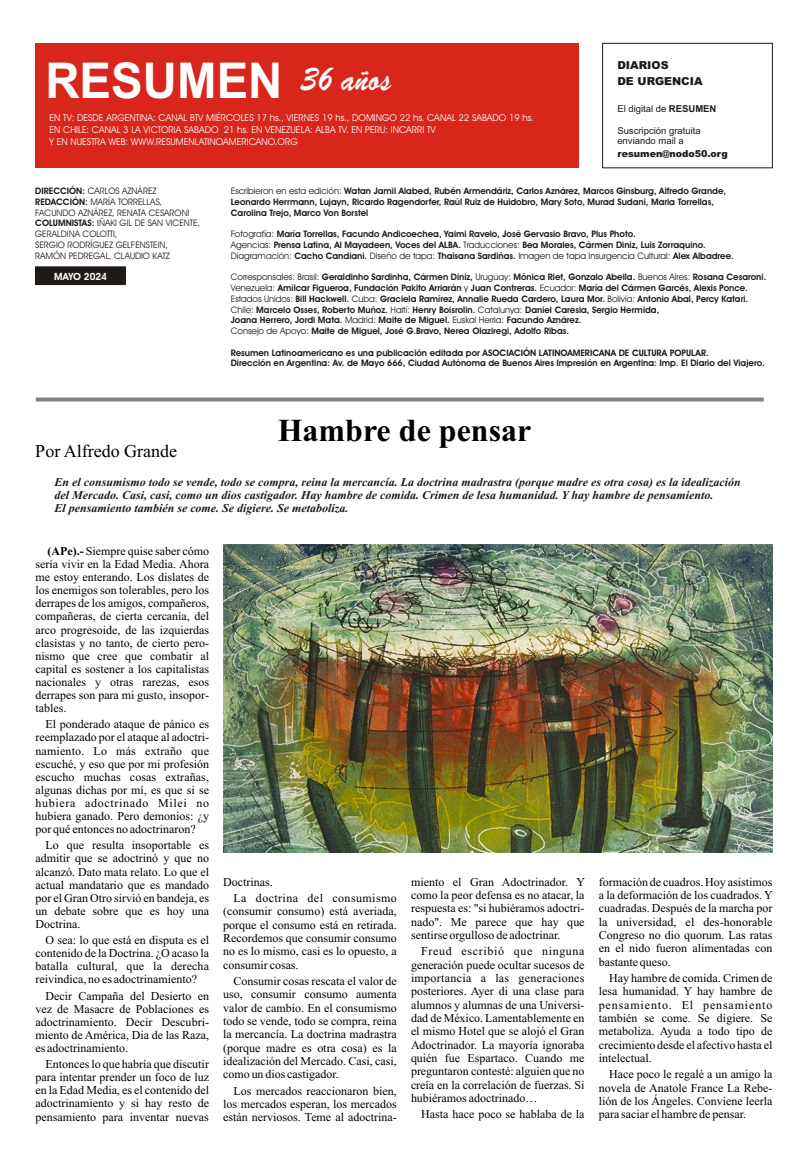
<style>
.page{position:relative;width:808px;height:1163px;background:#fff}
.page>*{position:absolute;margin:0;border:0;box-sizing:border-box;transform-origin:0 0}
.t1{font:700 49.4px "Arial";color:#fff;scale:.96 1}
.t2{font:700 32px "Times New Roman";color:#000}
.t3{font:18px "Times New Roman";color:#000}
.t4{font:12px/13.1px "Times New Roman";color:#000}
.t5{font:italic 700 12px/13.3px "Times New Roman";color:#1f1a17}
.t6{font:12px "Times New Roman";letter-spacing:.055em;color:#000}
.t7{font:900 11px/15.5px "Arial";color:#1f1a17}
.t8{font:700 10px "Avant Garde Bk BT";color:#fff}
.t9{font:9.5px/12px "Avant Garde Bk BT";color:#fff}
.t10{font:9.5px/10.6px "Arial";color:#1f1a17}
.t11{font:900 9.5px "Arial";color:#1f1a17}
.t12{font:700 9px/10.8px "Avant Garde Bk BT";color:#1f1a17}
.t13{font:9px/10.8px "Avant Garde Bk BT";color:#1f1a17}
.s1{font-weight:700}
.s2{font-weight:400}
</style>
<div class="page">
<div style="left:36px;top:43px;width:543px;height:125px;background:#d9261c"></div>
<div style="left:602px;top:43px;width:171px;height:125px;border:1px solid #1f1a17"></div>
<svg style="left:36px;top:398px;width:728px;height:4px;background:#909090"></svg>
<div style="left:35px;top:267px;width:91px;height:18px;background:#1f1a17"></div>
<img style="left:224px;top:544px;width:549px;height:309px">
<h1 class="t1" style="left:45px;top:62px;width:362px">RESUMEN <sup>36</sup> <sup>años</sup></h1>
<p class="t9" style="left:50px;top:112px;width:486px">EN TV: DESDE ARGENTINA: CANAL BTV MIÉRCOLES 17 hs., VIERNES 19 hs., DOMINGO 22 hs. CANAL 22 SABADO 19 hs.<br>EN CHILE: CANAL 3 LA VICTORIA SABADO 21 hs. EN VENEZUELA: ALBA TV. EN PERU: INCARRI TV<br>Y EN NUESTRA WEB: WWW.RESUMENLATINOAMERICANO.ORG</p>
<p class="t7" style="left:617px;top:59px;width:87px">DIARIOS<br>DE URGENCIA</p>
<p class="t10" style="left:617px;top:105px;width:101px">El digital de <span class="s1">RESUMEN</span></p>
<p class="t10" style="left:617px;top:126px;width:85px">Suscripción gratuita enviando mail a</p>
<p class="t11" style="left:617px;top:150px;width:112px">resumen@nodo50.org</p>
<p class="t13" style="left:35px;top:186px;width:166px"><span class="s1">DIRECCIÓN:</span> CARLOS AZNÁREZ<br><span class="s1">REDACCIÓN:</span> MARÍA TORRELLAS,<br>FACUNDO AZNÁREZ, RENATA CESARONI<br><span class="s1">COLUMNISTAS:</span> IÑAKI GIL DE SAN VICENTE,<br>GERALDINA COLOTTI,<br>SERGIO RODRÍGUEZ GELFENSTEIN,<br>RAMÓN PEDREGAL, CLAUDIO KATZ</p>
<p class="t8" style="left:54px;top:272px;width:54px">MAYO 2024</p>
<h3 class="t3" style="left:35px;top:444px;width:143px">Por Alfredo Grande</h3>
<p class="t12" style="left:231px;top:186px;width:497px"><span class="s2">Escribieron en esta edición:</span> Watan Jamil Alabed, Rubén Armendáriz, Carlos Aznárez, Marcos Ginsburg, Alfredo Grande,<br>Leonardo Herrmann, Lujayn, Ricardo Ragendorfer, Raúl Ruiz de Huidobro, Mary Soto, Murad Sudani, Maria Torrellas,<br>Carolina Trejo, Marco Von Borstel</p>
<p class="t12" style="left:231px;top:229px;width:505px"><span class="s2">Fotografía:</span> María Torrellas, Facundo Andicoechea, Yaimi Ravelo, José Gervasio Bravo, Plus Photo.<br><span class="s2">Agencias:</span> Prensa Latina, Al Mayadeen, Voces del ALBA. <span class="s2">Traducciones:</span> Bea Morales, Cármen Diniz, Luis Zorraquino.<br><span class="s2">Diagramación:</span> Cacho Candiani. <span class="s2">Diseño de tapa:</span> Thaisana Sardiñas. <span class="s2">Imagen de tapa Insurgencia Cultural:</span> Alex Albadree.</p>
<p class="t12" style="left:231px;top:273px;width:537px"><span class="s2">Corresponsales: Brasil:</span> Geraldinho Sardinha, Cármen Diniz, <span class="s2">Uruguay:</span> Mónica Riet, Gonzalo Abella. <span class="s2">Buenos Aires:</span> Rosana Cesaroni.<br><span class="s2">Venezuela:</span> Amílcar Figueroa, Fundación Pakito Arriarán <span class="s2">y</span> Juan Contreras. <span class="s2">Ecuador:</span> María del Cármen Garcés, Alexis Ponce.<br><span class="s2">Estados Unidos:</span> Bill Hackwell. <span class="s2">Cuba:</span> Graciela Ramírez, Annalie Rueda Cardero, Laura Mor. <span class="s2">Bolivia:</span> Antonio Abal, Percy Katari.<br><span class="s2">Chile:</span> Marcelo Osses, Roberto Muñoz. <span class="s2">Haití:</span> Henry Boisrolin. <span class="s2">Catalunya:</span> Daniel Caresia, Sergio Hermida,<br>Joana Herrero, Jordi Mata. <span class="s2">Madrid:</span> Maite de Miguel. <span class="s2">Euskal Herria:</span> Facundo Aznárez.<br><span class="s2">Consejo de Apoyo:</span> Maite de Miguel, José G.Bravo, Nerea Olaziregi, Adolfo Ribas.</p>
<p class="t12" style="left:231px;top:348px;width:536px">Resumen Latinoamericano es una publicación editada por ASOCIACIÓN LATINOAMERICANA DE CULTURA POPULAR.<br>Dirección en Argentina: Av. de Mayo 666, Ciudad Autónoma de Buenos Aires Impresión en Argentina: Imp. El Diario del Viajero.</p>
<h2 class="t2" style="left:278px;top:419px;width:255px">Hambre de pensar</h2>
<p class="t5" style="left:55px;top:476px;width:688px">En el consumismo todo se vende, todo se compra, reina la mercancía. La doctrina madrastra (porque madre es otra cosa) es la idealización del Mercado. Casi, casi, como un dios castigador. Hay hambre de comida. Crimen de lesa humanidad. Y hay hambre de pensamiento.<br>El pensamiento también se come. Se digiere. Se metaboliza.</p>
<p class="t4" style="left:35px;top:545px;width:175px;text-align:justify;text-indent:12px"><span class="s1">(APe).-</span> Siempre quise saber cómo sería vivir en la Edad Media. Ahora me estoy enterando. Los dislates de los enemigos son tolerables, pero los derrapes de los amigos, compañeros, compañeras, de cierta cercanía, del arco progresoide, de las izquierdas clasistas y no tanto, de cierto pero&shy;nismo que cree que combatir al capital es sostener a los capitalistas nacionales y otras rarezas, esos derrapes son para mi gusto, insopor&shy;tables.</p>
<p class="t4" style="left:35px;top:719px;width:175px;text-align:justify;text-indent:10px">El ponderado ataque de pánico es reemplazado por el ataque al adoctri&shy;namiento. Lo más extraño que escuché, y eso que por mi profesión escucho muchas cosas extrañas, algunas dichas por mí, es que si se hubiera adoctrinado Milei no hubiera ganado. Pero demonios: ¿y por qué entonces no adoctrinaron?</p>
<p class="t4" style="left:35px;top:840px;width:175px;text-align:justify;text-indent:10px">Lo que resulta insoportable es admitir que se adoctrinó y que no alcanzó. Dato mata relato. Lo que el</p>
<p class="t4" style="left:223px;top:876px;width:51px">Doctrinas.</p>
<p class="t4" style="left:411px;top:876px;width:363px">miento el Gran Adoctrinador. Y formación de cuadros. Hoy asistimos</p>
<p class="t4" style="left:35px;top:879px;width:175px">actual mandatario que es mandado por el Gran Otro sirvió en bandeja, es</p>
<p class="t4" style="left:233px;top:890px;width:541px">La doctrina del consumismo como la peor defensa es no atacar, la a la deformación de los cuadrados. Y</p>
<p class="t4" style="left:35px;top:906px;width:175px">un debate sobre que es hoy una</p>
<p class="t4" style="left:411px;top:903px;width:363px">respuesta es: "si hubiéramos adoctri- cuadradas. Después de la marcha por</p>
<p class="t4" style="left:223px;top:906px;width:175px">(consumir consumo) está averiada,</p>
<p class="t4" style="left:35px;top:919px;width:46px">Doctrina.</p>
<p class="t4" style="left:223px;top:916px;width:551px">porque el consumo está en retirada. nado". Me parece que hay que la universidad, el des-honorable<br>Recordemos que consumir consumo sentirse orgulloso de adoctrinar.</p>
<p class="t4" style="left:599px;top:930px;width:175px">Congreso no dio quorum. Las ratas</p>
<p class="t4" style="left:46px;top:935px;width:165px">O sea: lo que está en disputa es el</p>
<p class="t6" style="left:421px;top:947px;width:165px">Freud escribió que ninguna</p>
<p class="t4" style="left:599px;top:943px;width:175px">en el nido fueron alimentadas con</p>
<p class="t4" style="left:35px;top:948px;width:363px">contenido de la Doctrina. ¿O acaso la no es lo mismo, casi es lo opuesto, a</p>
<p class="t4" style="left:411px;top:959px;width:261px">generación puede ocultar sucesos de bastante queso.</p>
<p class="t4" style="left:35px;top:961px;width:265px">batalla cultural, que la derecha consumir cosas. reivindica, no es adoctrinamiento?</p>
<p class="t4" style="left:46px;top:973px;width:728px;text-align:right">Hay hambre de comida. Crimen de<br>Decir Campaña del Desierto en uso, consumir consumo aumenta posteriores. Ayer di una clase para lesa humanidad. Y hay hambre de valor de cambio. En el consumismo alumnos y alumnas de una Universi- pensamiento. El pensamiento</p>
<p class="t4" style="left:233px;top:976px;width:353px">Consumir cosas rescata el valor de importancia a las generaciones</p>
<p class="t4" style="left:35px;top:1003px;width:175px">vez de Masacre de Poblaciones es</p>
<p class="t4" style="left:411px;top:1013px;width:363px">dad de México. Lamentablemente en también se come. Se digiere. Se</p>
<p class="t4" style="left:35px;top:1016px;width:363px">adoctrinamiento. Decir Descubri- todo se vende, todo se compra, reina</p>
<p class="t4" style="left:411px;top:1026px;width:363px">el mismo Hotel que se alojó el Gran metaboliza. Ayuda a todo tipo de</p>
<p class="t4" style="left:35px;top:1029px;width:363px">miento de América, Dia de las Raza, la mercancía. La doctrina madrastra</p>
<p class="t4" style="left:411px;top:1039px;width:363px">Adoctrinador. La mayoría ignoraba crecimiento desde el afectivo hasta el</p>
<p class="t4" style="left:35px;top:1043px;width:94px">es adoctrinamiento.</p>
<p class="t4" style="left:223px;top:1042px;width:175px">(porque madre es otra cosa) es la</p>
<p class="t4" style="left:411px;top:1053px;width:242px">quién fue Espartaco. Cuando me intelectual.</p>
<p class="t4" style="left:35px;top:1054px;width:363px;line-height:16.2px;text-indent:10px">Entonces lo que habría que discutir idealización del Mercado. Casi, casi, para intentar prender un foco de luz como un dios castigador.</p>
<p class="t4" style="left:411px;top:1066px;width:175px">preguntaron contesté: alguien que no</p>
<p class="t4" style="left:609px;top:1069px;width:165px">Hace poco le regalé a un amigo la</p>
<p class="t4" style="left:233px;top:1085px;width:165px">Los mercados reaccionaron bien,</p>
<p class="t4" style="left:411px;top:1079px;width:363px">creía en la correlación de fuerzas. Si novela de Anatole France La Rebe-</p>
<p class="t4" style="left:35px;top:1085px;width:175px">en la Edad Media, es el contenido del adoctrinamiento y si hay resto de</p>
<p class="t4" style="left:411px;top:1093px;width:128px">hubiéramos adoctrinado…</p>
<p class="t4" style="left:599px;top:1096px;width:175px">lión de los Ángeles. Conviene leerla</p>
<p class="t4" style="left:223px;top:1098px;width:175px">los mercados esperan, los mercados</p>
<p class="t4" style="left:35px;top:1111px;width:175px">pensamiento para inventar nuevas</p>
<p class="t4" style="left:421px;top:1109px;width:326px">Hasta hace poco se hablaba de la para saciar el hambre de pensar.</p>
<p class="t4" style="left:223px;top:1112px;width:175px">están nerviosos. Teme al adoctrina-</p>
</div>
